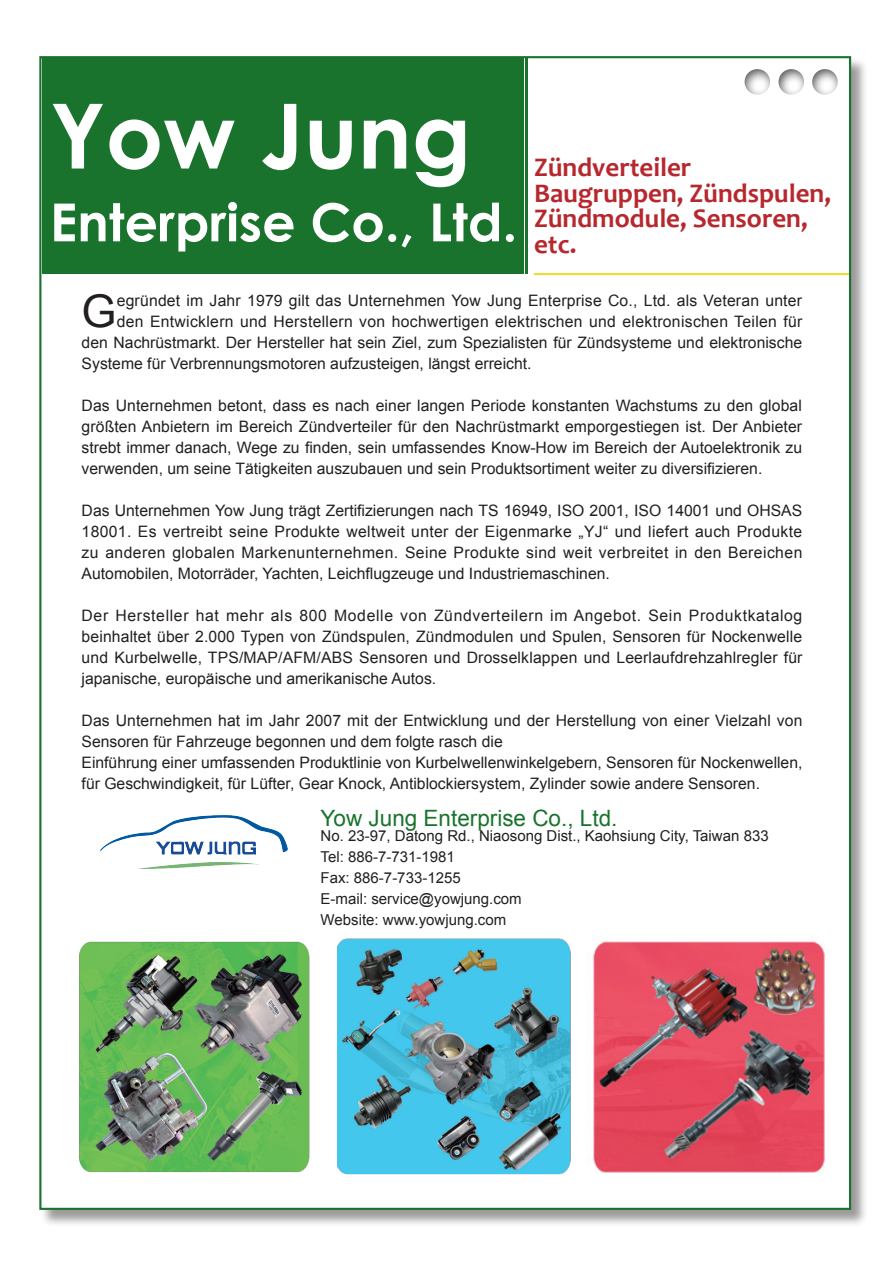
<style>
.page{position:relative;width:893px;height:1263px;background:#fff}
.page>*{position:absolute;margin:0;border:0;box-sizing:border-box;transform-origin:0 0}
.t1{font:700 90px "Century Gothic";color:#fff}
.t2{font:700 52.5px "Century Gothic";color:#fff}
.t3{font:45.15px "Arial";color:#231f20}
.t4{font:700 27px/25.5px "Candara";color:#b7282e}
.t5{font:22.5px "Arial";color:#19732d}
.t6{font:15.75px/21px "Arial";color:#231f20;text-align:justify}
.t7{font:15.75px "Arial";letter-spacing:.02em;color:#231f20}
.t8{font:15px/21px "Arial";color:#231f20}
</style>
<div class="page">
<div style="left:40px;top:57px;width:834px;height:1176px;background:#231f20;opacity:.45"></div>
<div style="left:39px;top:56px;width:812px;height:1154px;background:#fff;border:2px solid #19732d"></div>
<div style="left:43px;top:57px;width:481px;height:217px;background:#19732d"></div>
<div style="left:742px;top:69px;width:28px;height:28px;background:#231f20;opacity:.8"></div>
<div style="left:777px;top:69px;width:28px;height:28px;background:#231f20;opacity:.8"></div>
<div style="left:810px;top:69px;width:28px;height:28px;background:#231f20;opacity:.8"></div>
<hr style="left:525px;top:57px;width:2px;height:217px;background:#19732d">
<hr style="left:534px;top:273px;width:315px;height:2px;background:#ecdc35">
<img style="left:338px;top:938px;width:233px;height:237px">
<img style="left:79px;top:941px;width:231px;height:231px">
<img style="left:593px;top:941px;width:232px;height:232px">
<img style="left:100px;top:815px;width:188px;height:54px">
<h1 class="t1" style="left:50px;top:68px;width:423px">Yow Jung</h1>
<h2 class="t2" style="left:50px;top:182px;width:469px">Enterprise Co., Ltd.</h2>
<h3 class="t4" style="left:534px;top:155px;width:299px">Zündverteiler<br>Baugruppen, Zündspulen,<br>Zündmodule, Sensoren, etc.</h3>
<h3 class="t3" style="left:82px;top:282px;width:37px">G</h3>
<p class="t6" style="left:117px;top:290px;width:687px">egründet im Jahr 1979 gilt das Unternehmen Yow Jung Enterprise Co., Ltd. als Veteran unter</p>
<p class="t7" style="left:117px;top:311px;width:687px">den Entwicklern und Herstellern von hochwertigen elektrischen und elektronischen Teilen für</p>
<p class="t6" style="left:82px;top:332px;width:722px">den Nachrüstmarkt. Der Hersteller hat sein Ziel, zum Spezialisten für Zündsysteme und elektronische</p>
<p class="t6" style="left:82px;top:353px;width:451px">Systeme für Verbrennungsmotoren aufzusteigen, längst erreicht.</p>
<p class="t6" style="left:82px;top:395px;width:722px">Das Unternehmen betont, dass es nach einer langen Periode konstanten Wachstums zu den global größten Anbietern im Bereich Zündverteiler für den Nachrüstmarkt emporgestiegen ist. Der Anbieter strebt immer danach, Wege zu finden, sein umfassendes Know-How im Bereich der Autoelektronik zu verwenden, um seine Tätigkeiten auszubauen und sein Produktsortiment weiter zu diversifizieren.</p>
<p class="t6" style="left:82px;top:500px;width:722px">Das Unternehmen Yow Jung trägt Zertifizierungen nach TS 16949, ISO 2001, ISO 14001 und OHSAS 18001. Es vertreibt seine Produkte weltweit unter der Eigenmarke „YJ“ und liefert auch Produkte zu anderen globalen Markenunternehmen. Seine Produkte sind weit verbreitet in den Bereichen Automobilen, Motorräder, Yachten, Leichflugzeuge und Industriemaschinen.</p>
<p class="t6" style="left:82px;top:605px;width:722px">Der Hersteller hat mehr als 800 Modelle von Zündverteilern im Angebot. Sein Produktkatalog beinhaltet über 2.000 Typen von Zündspulen, Zündmodulen und Spulen, Sensoren für Nockenwelle und Kurbelwelle, TPS/MAP/AFM/ABS Sensoren und Drosselklappen und Leerlaufdrehzahlregler für japanische, europäische und amerikanische Autos.</p>
<p class="t6" style="left:82px;top:710px;width:722px;text-align:left">Das Unternehmen hat im Jahr 2007 mit der Entwicklung und der Herstellung von einer Vielzahl von Sensoren für Fahrzeuge begonnen und dem folgte rasch die<br>Einführung einer umfassenden Produktlinie von Kurbelwellenwinkelgebern, Sensoren für Nockenwellen, für Geschwindigkeit, für Lüfter, Gear Knock, Antiblockiersystem, Zylinder sowie andere Sensoren.</p>
<h3 class="t5" style="left:321px;top:803px;width:298px">Yow Jung Enterprise Co., Ltd.</h3>
<p class="t8" style="left:321px;top:825px;width:450px">No. 23-97, Datong Rd., Niaosong Dist., Kaohsiung City, Taiwan 833<br>Tel: 886-7-731-1981<br>Fax: 886-7-733-1255<br>E-mail: service@yowjung.com<br>Website: www.yowjung.com</p>
</div>
